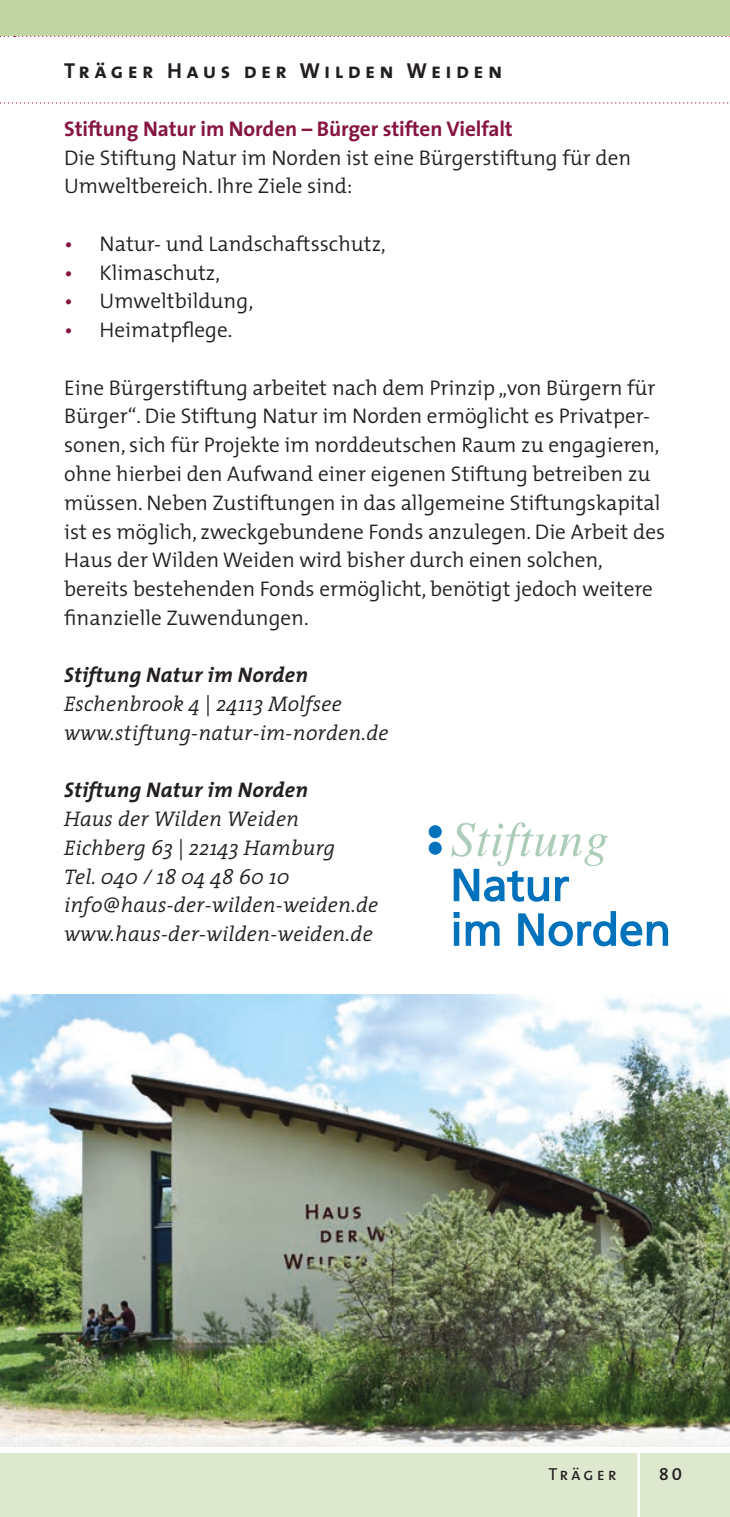
<style>
.page{position:relative;width:730px;height:1517px;background:#fff}
.page>*{position:absolute;margin:0;border:0;box-sizing:border-box;transform-origin:0 0}
.Monat{font:21.75px "The Sans Bold Caps";letter-spacing:.2em;color:#231f20}
.Fließtext_Veranstalt{font:300 21.25px/28.8px "The Mix";color:#231f20}
.Fließ_kursiv{font:italic 300 21.25px "The Serif";letter-spacing:.01em;color:#231f20}
.Organisatorisches_Au{font:300 21.25px "The Mix";color:#231f20}
.Titel_Veranstaltung{font:700 21.25px "The Sans";letter-spacing:-.005em;color:#861542}
.Fließ_kursiv-2{font:italic 700 21.25px "The Mix";letter-spacing:.01em;color:#231f20}
.Kolumnentitel_links{font:17.5px "The Sans Caps";letter-spacing:.165em;color:#231f20}
.Seitenzahl_rechts{font:17.5px "The Sans Semi Bold Caps";color:#231f20}
.s1{font-family:"The Sans";font-weight:400;font-style:italic;color:#861542}
</style>
<div class="page">
<div style="left:0;top:1453px;width:730px;height:64px;background:#dde8ce"></div>
<img style="left:0;top:994px;width:730px;height:452px">
<svg style="left:0;top:102px;width:729px;height:2px"></svg>
<svg style="left:451px;top:822px;width:156px;height:79px"></svg>
<div style="left:454px;top:922px;width:5px;height:24px;background:#0072bc"></div>
<svg style="left:454px;top:912px;width:6px;height:6px"></svg>
<svg style="left:466px;top:921px;width:34px;height:25px"></svg>
<svg style="left:518px;top:911px;width:150px;height:35px"></svg>
<div style="left:429px;top:825px;width:13px;height:13px;background:#0072bc;border-radius:50%"></div>
<div style="left:429px;top:841px;width:13px;height:13px;background:#0072bc;border-radius:50%"></div>
<hr style="left:637px;top:1449px;width:3px;height:68px;background:#fff">
<svg style="left:0;top:36px;width:730px;height:1px"></svg>
<div style="left:0;top:0;width:14px;height:35px;background:#c1d5a3"></div>
<div style="left:14px;top:0;width:716px;height:35px;background:#c1d5a3"></div>
<p class="Monat" style="left:64px;top:53px;width:440px">Träger Haus der Wilden Weiden</p>
<p class="Titel_Veranstaltung" style="left:64px;top:111px;width:450px">Stiftung Natur im Norden – Bürger stiften Vielfalt</p>
<p class="Fließtext_Veranstalt" style="left:64px;top:142px;width:568px">Die Stiftung Natur im Norden ist eine Bürgerstiftung für den<br>Umweltbereich. Ihre Ziele sind:</p>
<p class="Organisatorisches_Au" style="left:64px;top:226px;width:323px"><span class="s1">•</span> Natur- und Landschaftsschutz,</p>
<p class="Organisatorisches_Au" style="left:64px;top:255px;width:157px"><span class="s1">•</span> Klimaschutz,</p>
<p class="Organisatorisches_Au" style="left:64px;top:284px;width:191px"><span class="s1">•</span> Umweltbildung,</p>
<p class="Organisatorisches_Au" style="left:64px;top:312px;width:170px"><span class="s1">•</span> Heimatpflege.</p>
<p class="Fließtext_Veranstalt" style="left:64px;top:372px;width:602px">Eine Bürgerstiftung arbeitet nach dem Prinzip „von Bürgern für Bürger“. Die Stiftung Natur im Norden ermöglicht es Privatper&shy;sonen, sich für Projekte im norddeutschen Raum zu engagieren, ohne hierbei den Aufwand einer eigenen Stiftung betreiben zu müssen. Neben Zustiftungen in das allgemeine Stiftungskapital ist es möglich, zweckgebundene Fonds anzulegen. Die Arbeit des Haus der Wilden Weiden wird bisher durch einen solchen, bereits bestehenden Fonds ermöglicht, benötigt jedoch weitere finanzielle Zuwendungen.</p>
<p class="Fließ_kursiv-2" style="left:64px;top:657px;width:245px">Stiftung Natur im Norden</p>
<p class="Fließ_kursiv" style="left:64px;top:686px;width:279px">Eschenbrook 4 | 24113 Molfsee</p>
<p class="Fließ_kursiv" style="left:64px;top:715px;width:326px">www.stiftung-natur-im-norden.de</p>
<p class="Fließ_kursiv-2" style="left:64px;top:772px;width:245px">Stiftung Natur im Norden</p>
<p class="Fließ_kursiv" style="left:64px;top:801px;width:237px">Haus der Wilden Weiden</p>
<p class="Fließ_kursiv" style="left:64px;top:830px;width:273px">Eichberg 63 | 22143 Hamburg</p>
<p class="Fließ_kursiv" style="left:64px;top:859px;width:227px">Tel. 040 / 18 04 48 60 10</p>
<p class="Fließ_kursiv" style="left:64px;top:887px;width:316px">info@haus-der-wilden-weiden.de</p>
<p class="Fließ_kursiv" style="left:64px;top:916px;width:310px">www.haus-der-wilden-weiden.de</p>
<p class="Kolumnentitel_links" style="left:548px;top:1459px;width:70px">Träger</p>
<p class="Seitenzahl_rechts" style="left:659px;top:1459px;width:24px">80</p>
</div>
